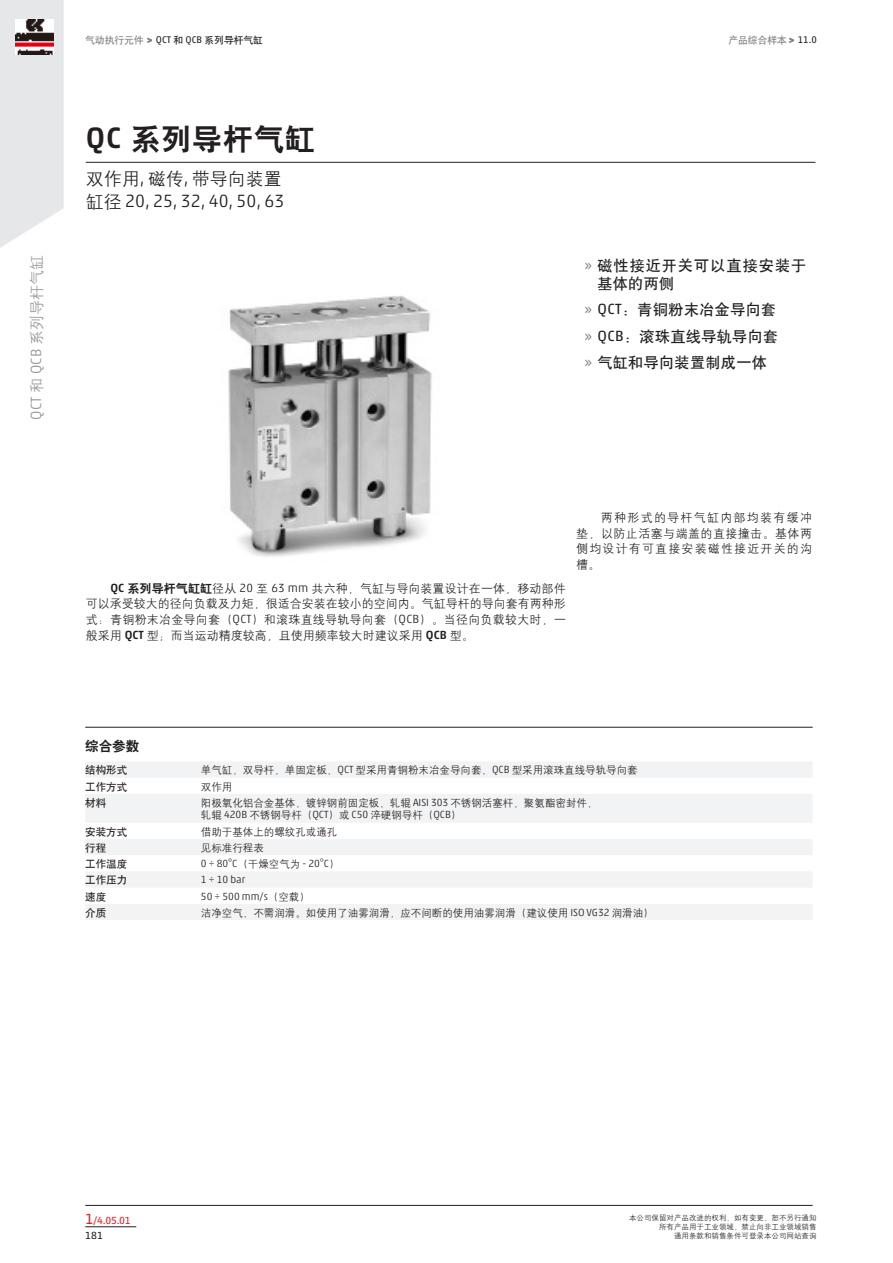
<style>
.page{position:relative;width:893px;height:1263px;background:#fff}
.page>*{position:absolute;margin:0;border:0;box-sizing:border-box;transform-origin:0 0}
.overtureTitle_value{font:30px "H Yb 2 gj";letter-spacing:.03em;color:#231f20}
.overtureSubtitle_val{font:300 18px "Akko W1 G";color:#231f20}
.overtureSubtitle_val-2{font:18px "H Yg 2 gj";color:#231f20}
.t1{font:15px "H Yb 1 gj";letter-spacing:.03em;color:#231f20}
.t2{font:15px/18px "H Yb 1 gj";letter-spacing:.075em;color:#231f20}
.t3{font:15px "H Yg 2 gj";color:#939598}
.sectionTitle_value{font:13.5px "H Yb 2 gj";color:#231f20}
.normalBold_value{font:12px/15.8px "H Yg 2 gj";letter-spacing:.01em;color:#231f20;text-align:justify}
.normal_value{font:12px/15.8px "H Yg 2 gj";letter-spacing:.095em;color:#231f20;text-align:justify}
.properties_value{font:10.5px "H Yg 2 gj";color:#231f20}
.properties_value-2{font:300 10.5px "Akko W1 G";color:#231f20}
.properties_name{font:10.5px "H Yb 1 gj";color:#231f20}
.secL{font:10.5px "Akko W1 G";color:#ee1d23}
.t4{font:10.5px "Akko W1 G";color:#231f20}
.t5{font:9.75px "H Yb 1 gj";color:#231f20}
.t6{font:9.75px "H Yb 1 gj";color:#808285}
.t7{font:7.5px/9px "H Yg 2 gj";color:#231f20;text-align:right}
.s1{font-family:"Akko W1 G";font-weight:300}
.s2{color:#808285}
.s3{font-family:"Akko W1 G";font-size:9px;color:#808285}
.s4{font-family:"Akko W1 G"}
.s5{font-family:"Akko W1 G";font-weight:500}
.s6{font-family:"H Yg 2 gj";font-weight:400}
.s7{font-family:"Akko W1 G";font-size:9px}
.s8{font-family:"Akko W1 G";color:#231f20}
.s9{font-family:"Akko W1 G";color:#808285}
.s10{font-family:"H Yb 2 gj"}
.s11{font-size:15px}
</style>
<div class="page">
<svg style="left:0;top:0;width:64px;height:248px"></svg>
<hr style="left:85px;top:1226px;width:51px;height:1px;background:#231f20">
<img style="left:15px;top:19px;width:38px;height:35px">
<hr style="left:86px;top:162px;width:729px;height:1px;background:#231f20">
<hr style="left:85px;top:1205px;width:728px;height:1px;background:#231f20">
<svg style="left:86px;top:762px;width:726px;height:158px;fill:#f2f3f4"></svg>
<hr style="left:85px;top:727px;width:728px;height:1px;background:#231f20">
<img style="left:228px;top:295px;width:204px;height:262px">
<h3 class="t3" style="left:29px;top:419px;width:166px;rotate:-90deg"><span class="s1">QCT</span> 和 <span class="s1">QCB</span> 系列导杆气缸</h3>
<p class="t5" style="left:85px;top:36px;width:179px"><span class="s2">气动执行元件</span> <span class="s3">&gt;</span> <span class="s4">QCT</span> 和 <span class="s4">QCB</span> 系列导杆气缸</p>
<p class="overtureTitle_value" style="left:86px;top:124px;width:231px"><span class="s5">QC</span> 系列导杆气缸</p>
<p class="overtureSubtitle_val-2" style="left:86px;top:170px;width:198px">双作用<span class="s1">,</span> 磁传<span class="s1">,</span> 带导向装置</p>
<p class="overtureSubtitle_val" style="left:86px;top:188px;width:200px"><span class="s6">缸径</span> 20, 25, 32, 40, 50, 63</p>
<p class="t6" style="left:728px;top:35px;width:90px">产品综合样本 <span class="s7">&gt;</span> <span class="s8">11.0</span></p>
<p class="t2" style="left:597px;top:256px;width:210px;text-indent:-13px"><span class="s9">»</span> 磁性接近开关可以直接安装于基体的两侧</p>
<p class="t1" style="left:585px;top:302px;width:193px"><span class="s9">»</span> <span class="s4">QCT</span>：青铜粉末冶金导向套</p>
<p class="t1" style="left:585px;top:329px;width:195px"><span class="s9">»</span> <span class="s4">QCB</span>：滚珠直线导轨导向套</p>
<p class="t1" style="left:585px;top:355px;width:184px"><span class="s9">»</span> 气缸和导向装置制成一体</p>
<p class="normalBold_value" style="left:86px;top:580px;width:482px;text-indent:25px"><span class="s5">QC</span> <span class="s10">系列导杆气缸缸</span>径从 <span class="s1">20</span> 至 <span class="s1">63 mm</span> 共六种，气缸与导向装置设计在一体，移动部件可以承受较大的径向负载及力矩，很适合安装在较小的空间内。气缸导杆的导向套有两种形式：青铜粉末冶金导向套（<span class="s1">QCT</span>）和滚珠直线导轨导向套（<span class="s1">QCB</span>）。当径向负载较大时，一般采用 <span class="s5">QCT</span> 型；而当运动精度较高，且使用频率较大时建议采用 <span class="s5">QCB</span> 型。</p>
<p class="normal_value" style="left:576px;top:509px;width:237px;text-indent:25px">两种形式的导杆气缸内部均装有缓冲垫，以防止活塞与端盖的直接撞击。基体两侧均设计有可直接安装磁性接近开关的沟槽。</p>
<p class="sectionTitle_value" style="left:85px;top:739px;width:56px">综合参数</p>
<p class="properties_name" style="left:85px;top:765px;width:43px">结构形式</p>
<p class="properties_value" style="left:201px;top:765px;width:438px">单气缸，双导杆，单固定板，<span class="s1">QCT</span> 型采用青铜粉末冶金导向套，<span class="s1">QCB</span> 型采用滚珠直线导轨导向套</p>
<p class="properties_name" style="left:85px;top:781px;width:43px">工作方式</p>
<p class="properties_value" style="left:201px;top:781px;width:33px">双作用</p>
<p class="properties_name" style="left:85px;top:797px;width:22px">材料</p>
<p class="properties_value" style="left:201px;top:797px;width:398px">阳极氧化铝合金基体，镀锌钢前固定板，轧辊 <span class="s1">AISI 303</span> 不锈钢活塞杆，聚氨酯密封件，</p>
<p class="properties_value" style="left:201px;top:810px;width:262px">轧辊 <span class="s1">420B</span> 不锈钢导杆（<span class="s1">QCT</span>）或 <span class="s1">C50</span> 淬硬钢导杆（<span class="s1">QCB</span>）</p>
<p class="properties_name" style="left:85px;top:826px;width:43px">安装方式</p>
<p class="properties_value" style="left:201px;top:826px;width:138px">借助于基体上的螺纹孔或通孔</p>
<p class="properties_name" style="left:85px;top:842px;width:22px">行程</p>
<p class="properties_value" style="left:201px;top:842px;width:64px">见标准行程表</p>
<p class="properties_name" style="left:85px;top:859px;width:43px">工作温度</p>
<p class="properties_value-2" style="left:201px;top:856px;width:140px">0 ÷ 80°C<span class="s6">（干燥空气为</span> - 20°C<span class="s6">）</span></p>
<p class="properties_name" style="left:85px;top:875px;width:43px">工作压力</p>
<p class="properties_value-2" style="left:201px;top:872px;width:46px">1 ÷ 10 bar</p>
<p class="properties_name" style="left:85px;top:891px;width:22px">速度</p>
<p class="properties_value-2" style="left:201px;top:888px;width:110px">50 ÷ 500 mm/s<span class="s6">（空载）</span></p>
<p class="properties_name" style="left:85px;top:907px;width:22px">介质</p>
<p class="properties_value" style="left:201px;top:907px;width:454px">洁净空气，不需润滑。如使用了油雾润滑，应不间断的使用油雾润滑（建议使用 <span class="s1">ISO VG32</span> 润滑油）</p>
<p class="secL" style="left:85px;top:1212px;width:47px"><span class="s11">1</span>/4.05.01</p>
<p class="t4" style="left:85px;top:1228px;width:19px">181</p>
<p class="t7" style="left:629px;top:1213px;width:189px">本公司保留对产品改进的权利，如有变更，恕不另行通知所有产品用于工业领域，禁止向非工业领域销售<br>通用条款和销售条件可登录本公司网站查询</p>
</div>
